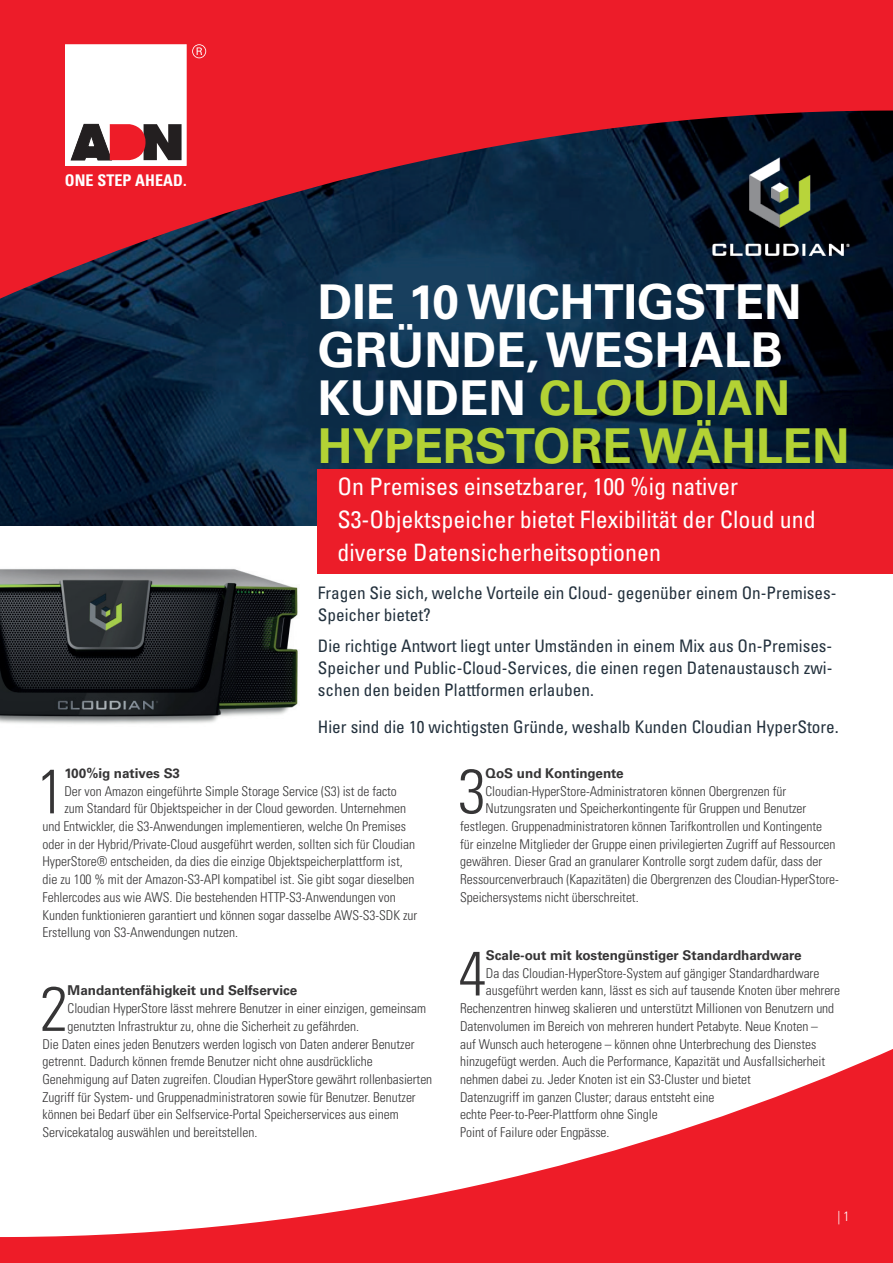
<style>
.page{position:relative;width:893px;height:1263px;background:#fff}
.page>*{position:absolute;margin:0;border:0;box-sizing:border-box;transform-origin:0 0}
.t1{font:300 condensed 62.55px "Univers LT";color:#363536}
.t2{font:700 48px/48px "Univers LT";color:#fff}
.t3{font:condensed 24px/33px "Univers LT";color:#fff}
.t4{font:condensed 17.25px/21.9px "Univers LT";color:#23313d}
.t5{font:700 condensed 16.05px "Univers LT";letter-spacing:.005em;color:#fff}
.t6{font:300 condensed 13.5px "Univers LT";letter-spacing:-.005em;color:#363536}
.t7{font:700 13.5px "Univers LT";letter-spacing:-.005em;color:#363536}
.t8{font:300 condensed 13.5px "Univers LT";color:#fff}
.s1{color:#b3d234}
.s2{font-size:18px}
</style>
<div class="page">
<img style="left:0;top:304px;width:893px;height:221px">
<svg style="left:0;top:1049px;width:893px;height:214px"></svg>
<svg style="left:0;top:0;width:893px;height:304px;background:#8b1f31"></svg>
<div style="left:66px;top:45px;width:120px;height:120px;background:#fff"></div>
<div style="left:65px;top:44px;width:122px;height:122px;border:1px solid #fff"></div>
<svg style="left:71px;top:124px;width:111px;height:36px"></svg>
<svg style="left:192px;top:44px;width:14px;height:14px"></svg>
<img style="left:713px;top:157px;width:136px;height:98px">
<div style="left:318px;top:469px;width:575px;height:104px;background:#ec1d29"></div>
<img style="left:0;top:569px;width:298px;height:155px">
<p class="t5" style="left:65px;top:171px;width:123px">ONE STEP AHEAD.</p>
<h2 class="t2" style="left:318px;top:278px;width:533px">DIE 10 WICHTIGSTEN<br>GRÜNDE, WESHALB<br>KUNDEN <span class="s1">CLOUDIAN<br>HYPERSTORE WÄHLEN</span></h2>
<h3 class="t3" style="left:337px;top:470px;width:480px">On Premises einsetzbarer, 100 %ig nativer<br>S3-Objektspeicher bietet Flexibilität der Cloud und diverse Datensicherheitsoptionen</h3>
<p class="t4" style="left:318px;top:581px;width:520px">Fragen Sie sich, welche Vorteile ein Cloud- gegenüber einem On-Premises-<br>Speicher bietet?</p>
<p class="t4" style="left:318px;top:634px;width:516px;text-align:justify">Die richtige Antwort liegt unter Umständen in einem Mix aus On-Premises-Speicher und Public-Cloud-Services, die einen regen Datenaustausch zwi&shy;schen den beiden Plattformen erlauben.</p>
<p class="t4" style="left:318px;top:716px;width:522px">Hier sind die 10 wichtigsten Gründe, weshalb Kunden Cloudian HyperStore<span class="s2">.</span></p>
<h1 class="t1" style="left:37px;top:754px;width:29px">1</h1>
<p class="t7" style="left:65px;top:765px;width:117px">100%ig natives S3</p>
<p class="t6" style="left:65px;top:783px;width:334px">Der von Amazon eingeführte Simple Storage Service (S3) ist de facto</p>
<p class="t6" style="left:65px;top:800px;width:343px">zum Standard für Objektspeicher in der Cloud geworden. Unternehmen</p>
<p class="t6" style="left:43px;top:818px;width:365px">und Entwickler, die S3-Anwendungen implementieren, welche On Premises</p>
<p class="t6" style="left:43px;top:836px;width:374px">oder in der Hybrid/Private-Cloud ausgeführt werden, sollten sich für Cloudian</p>
<p class="t6" style="left:43px;top:853px;width:362px">HyperStore® entscheiden, da dies die einzige Objektspeicherplattform ist,</p>
<p class="t6" style="left:43px;top:871px;width:373px">die zu 100 % mit der Amazon-S3-API kompatibel ist. Sie gibt sogar dieselben</p>
<p class="t6" style="left:43px;top:889px;width:355px">Fehlercodes aus wie AWS. Die bestehenden HTTP-S3-Anwendungen von</p>
<p class="t6" style="left:43px;top:907px;width:376px">Kunden funktionieren garantiert und können sogar dasselbe AWS-S3-SDK zur</p>
<p class="t6" style="left:43px;top:924px;width:197px">Erstellung von S3-Anwendungen nutzen.</p>
<h1 class="t1" style="left:40px;top:971px;width:29px">2</h1>
<p class="t7" style="left:68px;top:983px;width:231px">Mandantenfähigkeit und Selfservice</p>
<p class="t6" style="left:68px;top:1000px;width:360px">Cloudian HyperStore lässt mehrere Benutzer in einer einzigen, gemeinsam</p>
<p class="t6" style="left:68px;top:1018px;width:293px">genutzten Infrastruktur zu, ohne die Sicherheit zu gefährden.</p>
<p class="t6" style="left:43px;top:1036px;width:373px">Die Daten eines jeden Benutzers werden logisch von Daten anderer Benutzer</p>
<p class="t6" style="left:43px;top:1053px;width:332px">getrennt. Dadurch können fremde Benutzer nicht ohne ausdrückliche</p>
<p class="t6" style="left:43px;top:1071px;width:391px">Genehmigung auf Daten zugreifen. Cloudian HyperStore gewährt rollenbasierten</p>
<p class="t6" style="left:43px;top:1089px;width:375px">Zugriff für System- und Gruppenadministratoren sowie für Benutzer. Benutzer</p>
<p class="t6" style="left:43px;top:1106px;width:358px">können bei Bedarf über ein Selfservice-Portal Speicherservices aus einem</p>
<p class="t6" style="left:43px;top:1124px;width:216px">Servicekatalog auswählen und bereitstellen.</p>
<h1 class="t1" style="left:458px;top:754px;width:29px">3</h1>
<p class="t7" style="left:486px;top:765px;width:140px">QoS und Kontingente</p>
<p class="t6" style="left:486px;top:783px;width:302px">Cloudian-HyperStore-Administratoren können Obergrenzen für</p>
<p class="t6" style="left:486px;top:800px;width:322px">Nutzungsraten und Speicherkontingente für Gruppen und Benutzer</p>
<p class="t6" style="left:460px;top:818px;width:363px">festlegen. Gruppenadministratoren können Tarifkontrollen und Kontingente</p>
<p class="t6" style="left:460px;top:836px;width:377px">für einzelne Mitglieder der Gruppe einen privilegierten Zugriff auf Ressourcen</p>
<p class="t6" style="left:460px;top:853px;width:363px">gewähren. Dieser Grad an granularer Kontrolle sorgt zudem dafür, dass der</p>
<p class="t6" style="left:460px;top:871px;width:380px">Ressourcenverbrauch (Kapazitäten) die Obergrenzen des Cloudian-HyperStore-</p>
<p class="t6" style="left:460px;top:889px;width:180px">Speichersystems nicht überschreitet.</p>
<h1 class="t1" style="left:458px;top:936px;width:29px">4</h1>
<p class="t7" style="left:486px;top:947px;width:317px">Scale-out mit kostengünstiger Standardhardware</p>
<p class="t6" style="left:486px;top:965px;width:335px">Da das Cloudian-HyperStore-System auf gängiger Standardhardware</p>
<p class="t6" style="left:486px;top:982px;width:356px">ausgeführt werden kann, lässt es sich auf tausende Knoten über mehrere</p>
<p class="t6" style="left:460px;top:1000px;width:376px">Rechenzentren hinweg skalieren und unterstützt Millionen von Benutzern und</p>
<p class="t6" style="left:460px;top:1018px;width:359px">Datenvolumen im Bereich von mehreren hundert Petabyte. Neue Knoten –</p>
<p class="t6" style="left:460px;top:1036px;width:358px">auf Wunsch auch heterogene – können ohne Unterbrechung des Dienstes</p>
<p class="t6" style="left:460px;top:1053px;width:367px">hinzugefügt werden. Auch die Performance, Kapazität und Ausfallsicherheit</p>
<p class="t6" style="left:460px;top:1071px;width:292px">nehmen dabei zu. Jeder Knoten ist ein S3-Cluster und bietet</p>
<p class="t6" style="left:460px;top:1089px;width:256px">Datenzugriff im ganzen Cluster; daraus entsteht eine</p>
<p class="t6" style="left:460px;top:1106px;width:199px">echte Peer-to-Peer-Plattform ohne Single</p>
<p class="t6" style="left:460px;top:1124px;width:151px">Point of Failure oder Engpässe.</p>
<p class="t8" style="left:837px;top:1208px;width:13px">| 1</p>
</div>
